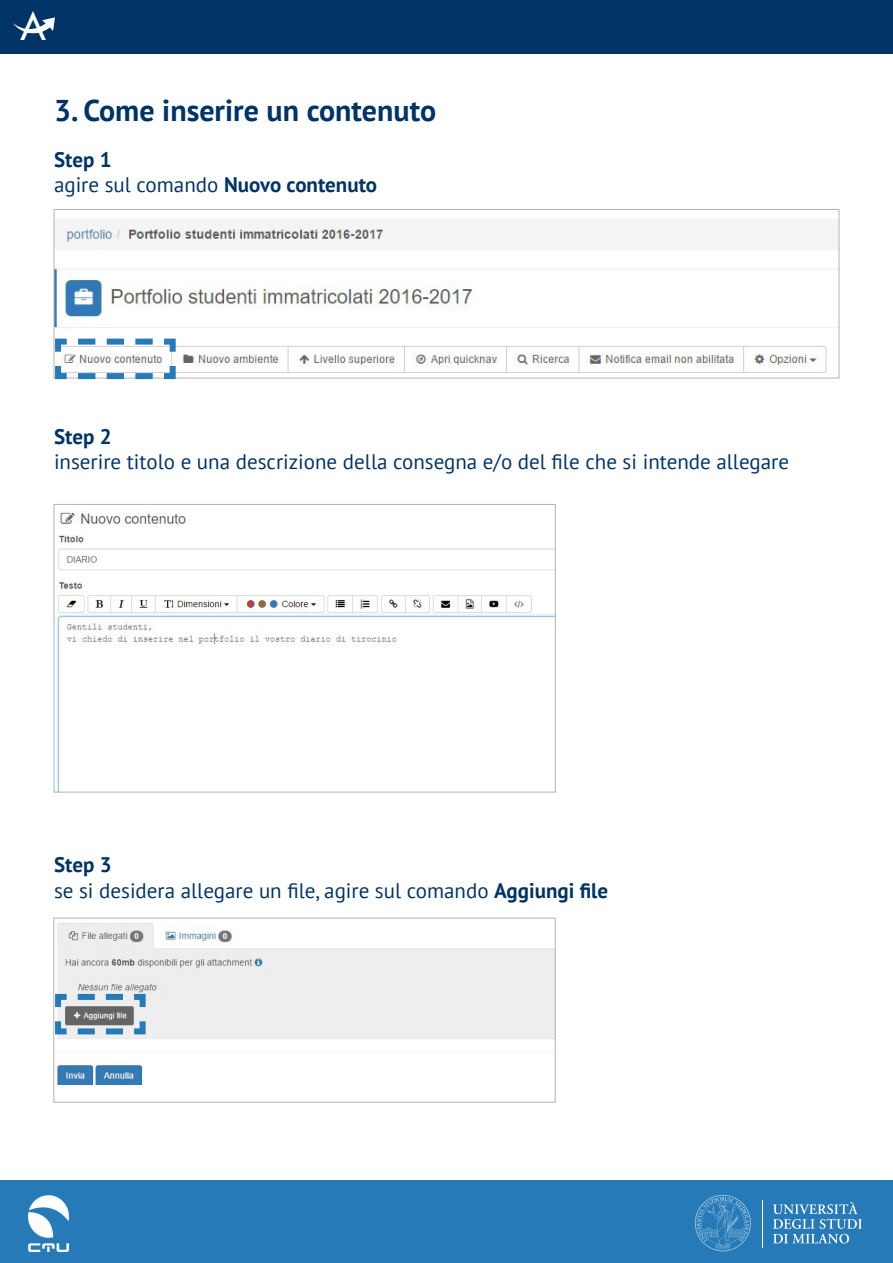
<style>
.page{position:relative;width:893px;height:1263px;background:#fff}
.page>*{position:absolute;margin:0;border:0;box-sizing:border-box;transform-origin:0 0}
.t1{font:45.3px "Tw Cen";color:#fff}
.t2{font:700 30px "PT Sans";color:#003466}
.t3{font:21px "PT Sans";color:#003466}
.t4{font:700 21px "PT Sans";color:#003466}
.s1{font-weight:700}
</style>
<div class="page">
<div style="left:0;top:0;width:893px;height:54px;background:#003466"></div>
<div style="left:0;top:1180px;width:893px;height:83px;background:#257ab7"></div>
<svg style="left:13px;top:17px;width:42px;height:17px"></svg>
<svg style="left:695px;top:1195px;width:56px;height:56px"></svg>
<hr style="left:762px;top:1200px;width:1px;height:47px;background:#fff">
<svg style="left:773px;top:1202px;width:89px;height:41px"></svg>
<img style="left:27px;top:1195px;width:43px;height:58px">
<img style="left:56px;top:219px;width:781px;height:154px">
<div style="left:54px;top:209px;width:785px;height:169px;border:1px solid #b2b3b7"></div>
<svg style="left:53px;top:336px;width:126px;height:44px"></svg>
<img style="left:56px;top:512px;width:497px;height:278px">
<div style="left:54px;top:504px;width:501px;height:288px;border:1px solid #b2b3b7"></div>
<img style="left:56px;top:923px;width:497px;height:162px">
<div style="left:54px;top:918px;width:501px;height:184px;border:1px solid #b2b3b7"></div>
<svg style="left:53px;top:991px;width:96px;height:46px;background:#a2b2be"></svg>
<h1 class="t1" style="left:20px;top:-2px;width:28px">A</h1>
<p class="t2" style="left:54px;top:90px;width:384px">3. Come inserire un contenuto</p>
<p class="t4" style="left:54px;top:146px;width:59px">Step 1</p>
<p class="t3" style="left:54px;top:171px;width:325px">agire sul comando <span class="s1">Nuovo contenuto</span></p>
<p class="t4" style="left:54px;top:423px;width:59px">Step 2</p>
<p class="t3" style="left:54px;top:448px;width:736px">inserire titolo e una descrizione della consegna e/o del file che si intende allegare</p>
<p class="t4" style="left:54px;top:851px;width:59px">Step 3</p>
<p class="t3" style="left:54px;top:877px;width:556px">se si desidera allegare un file, agire sul comando <span class="s1">Aggiungi file</span></p>
</div>
